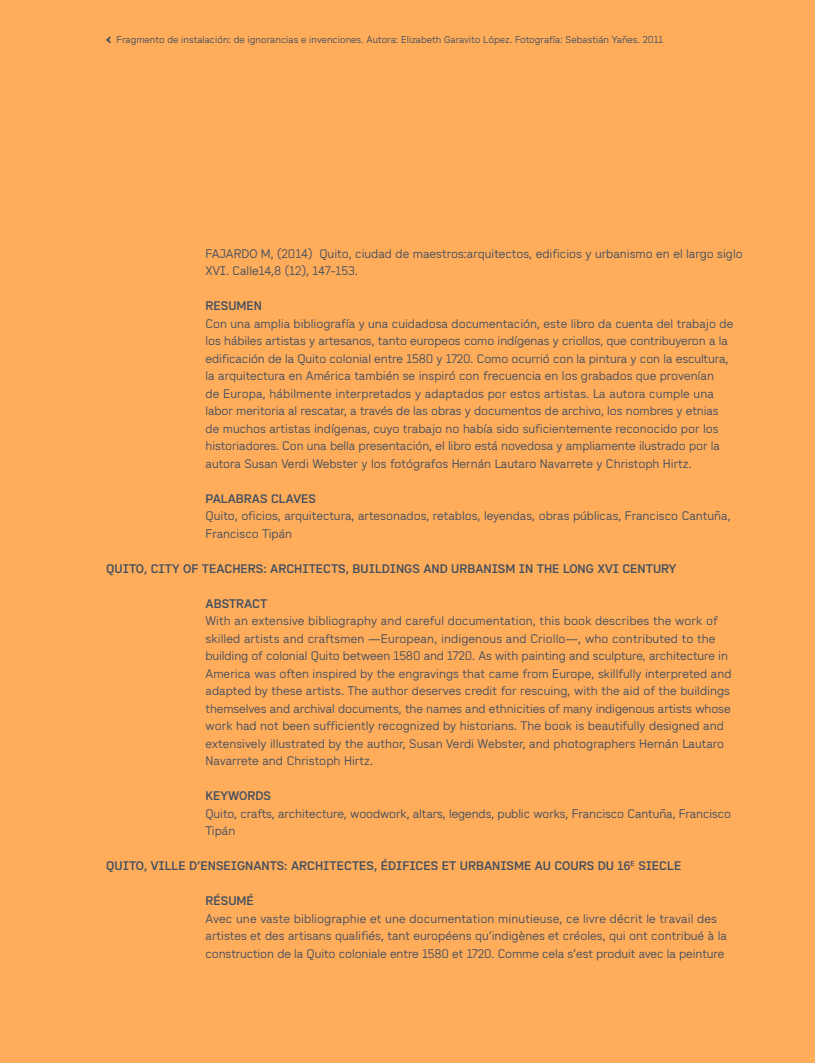
<style>
.page{position:relative;width:815px;height:1063px;background:#ffac5b}
.page>*{position:absolute;margin:0;border:0;box-sizing:border-box;transform-origin:0 0}
.RESUMEN_INDENTADO{font:12.5px/17.5px "Wedding Sans";color:#414f5f}
.TITULOS_RESÚMENES{font:500 12.5px "Wedding Sans";color:#414f5f}
.TÍTULOS_RESÚMENES_IN{font:500 12.5px "Wedding Sans";color:#414f5f}
.FOOTNOTE{font:10px "Wedding Sans";color:#414f5f}
</style>
<div class="page">
<svg style="left:106px;top:36px;width:5px;height:7px"></svg>
<p class="FOOTNOTE" style="left:117px;top:34px;width:548px">Fragmento de instalación: de ignorancias e invenciones. Autora: Elizabeth Garavito López. Fotografía: Sebastián Yañes. 2011</p>
<p class="RESUMEN_INDENTADO" style="left:206px;top:245px;width:539px">FAJARDO M, (2014) Quito, ciudad de maestros:arquitectos, edificios y urbanismo en el largo siglo<br>XVI. Calle14,8 (12), 147-153.</p>
<p class="TÍTULOS_RESÚMENES_IN" style="left:206px;top:299px;width:58px">RESUMEN</p>
<p class="RESUMEN_INDENTADO" style="left:206px;top:315px;width:529px">Con una amplia bibliografía y una cuidadosa documentación, este libro da cuenta del trabajo de los hábiles artistas y artesanos, tanto europeos como indígenas y criollos, que contribuyeron a la edificación de la Quito colonial entre 1580 y 1720. Como ocurrió con la pintura y con la escultura, la arquitectura en América también se inspiró con frecuencia en los grabados que provenían<br>de Europa, hábilmente interpretados y adaptados por estos artistas. La autora cumple una labor meritoria al rescatar, a través de las obras y documentos de archivo, los nombres y etnias de muchos artistas indígenas, cuyo trabajo no había sido suficientemente reconocido por los historiadores. Con una bella presentación, el libro está novedosa y ampliamente ilustrado por la autora Susan Verdi Webster y los fotógrafos Hernán Lautaro Navarrete y Christoph Hirtz.</p>
<p class="TÍTULOS_RESÚMENES_IN" style="left:206px;top:491px;width:112px">PALABRAS CLAVES</p>
<p class="RESUMEN_INDENTADO" style="left:206px;top:507px;width:527px">Quito, oficios, arquitectura, artesonados, retablos, leyendas, obras públicas, Francisco Cantuña,<br>Francisco Tipán</p>
<p class="TITULOS_RESÚMENES" style="left:106px;top:561px;width:572px">QUITO, CITY OF TEACHERS: ARCHITECTS, BUILDINGS AND URBANISM IN THE LONG XVI CENTURY</p>
<p class="TÍTULOS_RESÚMENES_IN" style="left:206px;top:596px;width:63px">ABSTRACT</p>
<p class="RESUMEN_INDENTADO" style="left:206px;top:612px;width:528px">With an extensive bibliography and careful documentation, this book describes the work of skilled artists and craftsmen —European, indigenous and Criollo—, who contributed to the building of colonial Quito between 1580 and 1720. As with painting and sculpture, architecture in America was often inspired by the engravings that came from Europe, skillfully interpreted and adapted by these artists. The author deserves credit for rescuing, with the aid of the buildings themselves and archival documents, the names and ethnicities of many indigenous artists whose work had not been sufficiently recognized by historians. The book is beautifully designed and extensively illustrated by the author, Susan Verdi Webster, and photographers Hernán Lautaro Navarrete and Christoph Hirtz.</p>
<p class="TÍTULOS_RESÚMENES_IN" style="left:206px;top:789px;width:67px">KEYWORDS</p>
<p class="RESUMEN_INDENTADO" style="left:206px;top:805px;width:527px">Quito, crafts, architecture, woodwork, altars, legends, public works, Francisco Cantuña, Francisco<br>Tipán</p>
<p class="TITULOS_RESÚMENES" style="left:106px;top:859px;width:577px">QUITO, VILLE D’ENSEIGNANTS: ARCHITECTES, ÉDIFICES ET URBANISME AU COURS DU 16<sup>E</sup> SIECLE</p>
<p class="TÍTULOS_RESÚMENES_IN" style="left:206px;top:894px;width:50px">RÉSUMÉ</p>
<p class="RESUMEN_INDENTADO" style="left:206px;top:910px;width:523px">Avec une vaste bibliographie et une documentation minutieuse, ce livre décrit le travail des artistes et des artisans qualifiés, tant européens qu’indigènes et créoles, qui ont contribué à la construction de la Quito coloniale entre 1580 et 1720. Comme cela s’est produit avec la peinture</p>
</div>
